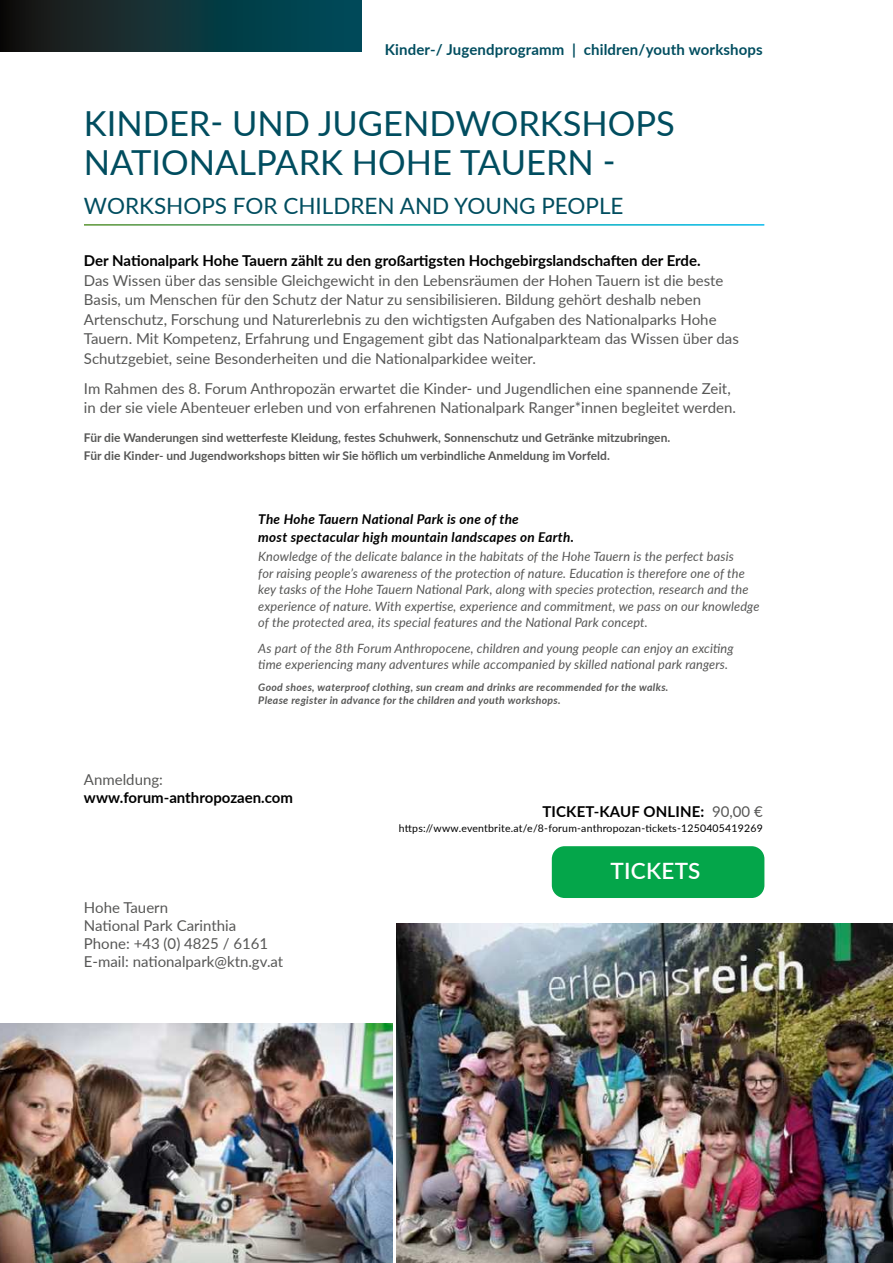
<style>
.page{position:relative;width:893px;height:1263px;background:#fff}
.page>*{position:absolute;margin:0;border:0;box-sizing:border-box;transform-origin:0 0}
.t1{font:34.5px/39px "Lato";color:#004d5f}
.t2{font:22.5px "Lato";color:#004d5f}
.t3{font:600 22.5px "Lato";letter-spacing:.01em;color:#fff}
.t4{font:15px/19.5px "Lato";color:#575756}
.t5{font:700 15px "Lato";color:#000}
.t6{font:700 15px "Lato";letter-spacing:.01em;color:#004d5f}
.t7{font:italic 700 13.5px/18px "Lato";letter-spacing:.02em;color:#000}
.t8{font:italic 12.75px/16.5px "Lato";letter-spacing:.01em;color:#575756}
.t9{font:700 12px/18px "Lato";color:#575756}
.t10{font:italic 700 10.5px/13.5px "Lato";letter-spacing:.03em;color:#575756}
.t11{font:10.5px "Lato";letter-spacing:.02em;color:#000}
.s1{font-weight:400;color:#575756}
</style>
<div class="page">
<img style="left:396px;top:924px;width:497px;height:339px">
<img style="left:0;top:1023px;width:392px;height:240px">
<svg style="left:0;top:0;width:362px;height:51px;background:#0c3238"></svg>
<div style="left:552px;top:846px;width:212px;height:52px;background:#04a64a;border-radius:13px"></div>
<p class="t6" style="left:385px;top:38px;width:380px">Kinder-/ Jugendprogramm | children/youth workshops</p>
<h1 class="t1" style="left:84px;top:102px;width:592px">KINDER- UND JUGENDWORKSHOPS<br>NATIONALPARK HOHE TAUERN -</h1>
<h2 class="t2" style="left:84px;top:189px;width:541px">WORKSHOPS FOR CHILDREN AND YOUNG PEOPLE</h2>
<p class="t5" style="left:84px;top:250px;width:618px">Der Navonalpark Hohe Tauern zählt zu den großarvgsten Hochgebirgslandschagen der Erde.</p>
<p class="t4" style="left:84px;top:270px;width:656px">Das Wissen über das sensible Gleichgewicht in den Lebensräumen der Hohen Tauern ist die beste Basis, um Menschen für den Schutz der Natur zu sensibilisieren. Bildung gehört deshalb neben Artenschutz, Forschung und Naturerlebnis zu den wichvgsten Aufgaben des Navonalparks Hohe Tauern. Mit Kompetenz, Erfahrung und Engagement gibt das Navonalparkteam das Wissen über das Schutzgebiet, seine Besonderheiten und die Navonalparkidee weiter.</p>
<p class="t4" style="left:84px;top:378px;width:653px">Im Rahmen des 8. Forum Anthropozän erwartet die Kinder- und Jugendlichen eine spannende Zeit, in der sie viele Abenteuer erleben und von erfahrenen Navonalpark Ranger*innen begleitet werden.</p>
<p class="t9" style="left:84px;top:428px;width:588px">Für die Wanderungen sind wewerfeste Kleidung, festes Schuhwerk, Sonnenschutz und Getränke mitzubringen.<br>Für die Kinder- und Jugendworkshops biwen wir Sie höfich um verbindliche Anmeldung im Vorfeld.</p>
<p class="t7" style="left:258px;top:509px;width:317px">The Hohe Tauern National Park is one of the<br>most spectacular high mountain landscapes on Earth.</p>
<p class="t8" style="left:258px;top:548px;width:503px">Knowledge of the delicate balance in the habitats of the Hohe Tauern is the perfect basis<br>for raising people9s awareness of the protecvon of nature. Educavon is therefore one of the key tasks of the Hohe Tauern Navonal Park, along with species protecvon, research and the experience of nature. With expervse, experience and commitment, we pass on our knowledge of the protected area, its special features and the Navonal Park concept.</p>
<p class="t8" style="left:258px;top:639px;width:477px">As part of the 8th Forum Anthropocene, children and young people can enjoy an excivng vme experiencing many adventures while accompanied by skilled navonal park rangers.</p>
<p class="t10" style="left:258px;top:680px;width:412px">Good shoes, waterproof clothing, sun cream and drinks are recommended for the walks.<br>Please register in advance for the children and youth workshops.</p>
<p class="t4" style="left:84px;top:769px;width:80px">Anmeldung:</p>
<p class="t5" style="left:84px;top:787px;width:211px">www.forum-anthropozaen.com</p>
<p class="t4" style="left:84px;top:898px;width:201px;line-height:18px">Hohe Tauern<br>Navonal Park Carinthia<br>Phone: +43 (0) 4825 / 6161<br>E-mail: navonalpark@ktn.gv.at</p>
<p class="t5" style="left:542px;top:803px;width:222px">TICKET-KAUF ONLINE: <span class="s1">90,00 ¬</span></p>
<p class="t11" style="left:399px;top:820px;width:365px">hwps://www.eventbrite.at/e/8-forum-anthropozan-vckets-1250405419269</p>
<h2 class="t3" style="left:611px;top:854px;width:91px">TICKETS</h2>
</div>
